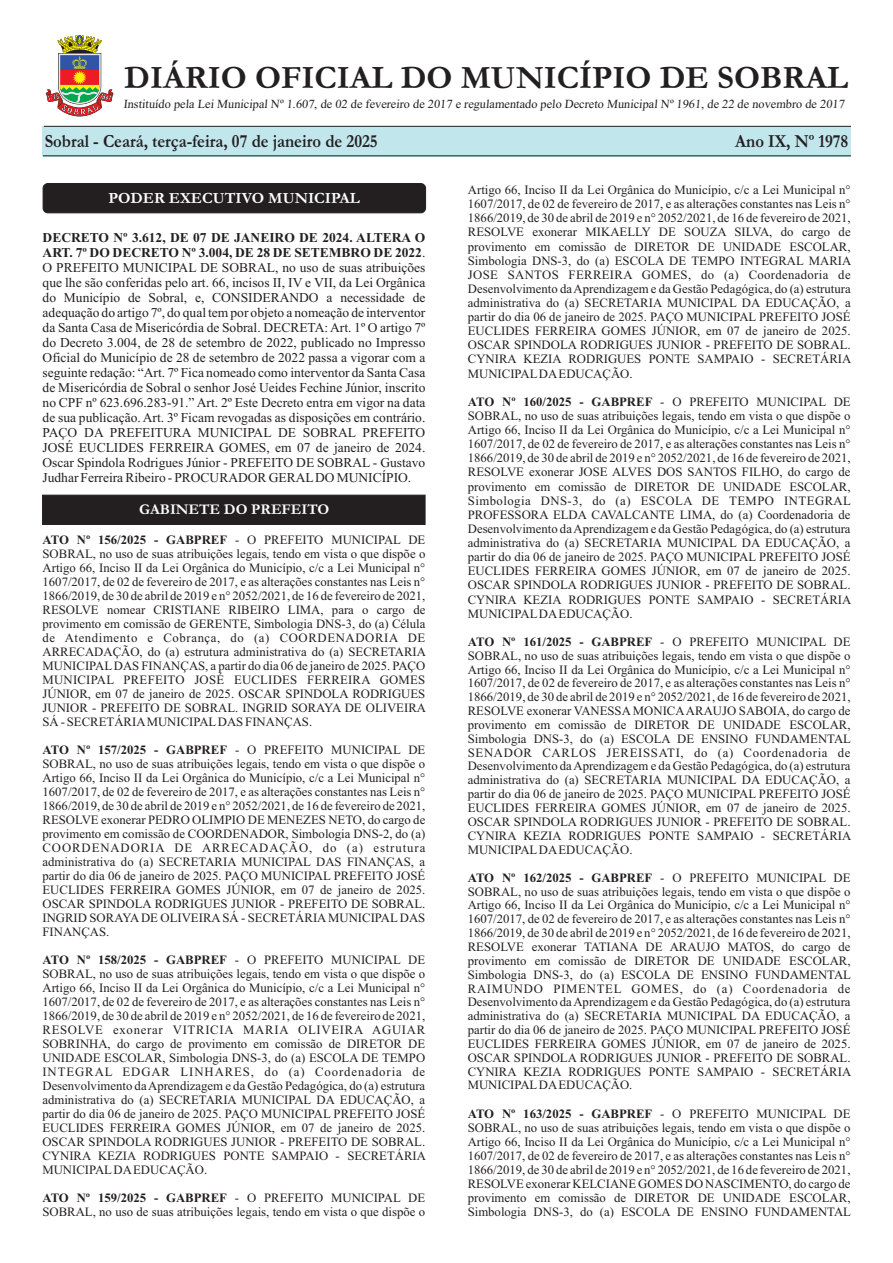
<style>
.page{position:relative;width:893px;height:1263px;background:#fff}
.page>*{position:absolute;margin:0;border:0;box-sizing:border-box;transform-origin:0 0}
.t1{font:700 33px "Garamond";color:#231f20}
.t2{font:700 18.6px "Garamond";color:#231f20;scale:.89 1}
.t3{font:700 15.75px "Garamond";color:#fff}
.t4{font:700 15px "Garamond";color:#fff}
.t5{font:13.5px/15px "Times New Roman";color:#231f20;text-align:justify}
.t6{font:12.75px/14px "Times New Roman";color:#231f20;text-align:justify}
.t7{font:12.3px "Times New Roman";color:#231f20}
.s1{font-weight:700}
</style>
<div class="page">
<div style="left:43px;top:183px;width:383px;height:30px;background:#231f20;border:1px solid #231f20;border-radius:5px"></div>
<div style="left:43px;top:126px;width:808px;height:30px;background:#c1e6ec"></div>
<hr style="left:44px;top:126px;width:807px;height:1px;background:#231f20">
<hr style="left:43px;top:155px;width:808px;height:1px;background:#231f20">
<svg style="left:46px;top:35px;width:68px;height:81px"></svg>
<div style="left:42px;top:495px;width:383px;height:30px;background:#231f20"></div>
<h1 class="t1" style="left:124px;top:66px;width:725px">DIÁRIO OFICIAL DO MUNICÍPIO DE SOBRAL</h1>
<p class="t7" style="left:123px;top:99px;width:724px">Instituído pela Lei Municipal Nº 1.607, de 02 de fevereiro de 2017 e regulamentado pelo Decreto Municipal Nº 1961, de 22 de novembro de 2017</p>
<h2 class="t2" style="left:45px;top:135px;width:376px">Sobral - Ceará, terça-feira, 07 de janeiro de 2025</h2>
<h2 class="t2" style="left:735px;top:135px;width:129px">Ano IX, Nº 1978</h2>
<p class="t3" style="left:108px;top:193px;width:253px">PODER EXECUTIVO MUNICIPAL</p>
<p class="t5" style="left:43px;top:232px;width:384px"><span class="s1">DECRETO Nº 3.612, DE 07 DE JANEIRO DE 2024. ALTERA O ART. 7º DO DECRETO Nº 3.004, DE 28 DE SETEMBRO DE 2022</span>.<br>O PREFEITO MUNICIPAL DE SOBRAL, no uso de suas atribuições que lhe são conferidas pelo art. 66, incisos II, IV e VII, da Lei Orgânica do Município de Sobral, e, CONSIDERANDO a necessidade de adequação do artigo 7º, do qual tem por objeto a nomeação de interventor da Santa Casa de Misericórdia de Sobral. DECRETA: Art. 1º O artigo 7º do Decreto 3.004, de 28 de setembro de 2022, publicado no Impresso Oficial do Município de 28 de setembro de 2022 passa a vigorar com a seguinte redação: “Art. 7º Fica nomeado como interventor da Santa Casa de Misericórdia de Sobral o senhor José Ueides Fechine Júnior, inscrito no CPF nº 623.696.283-91.” Art. 2º Este Decreto entra em vigor na data de sua publicação. Art. 3º Ficam revogadas as disposições em contrário.<br>PAÇO DA PREFEITURA MUNICIPAL DE SOBRAL PREFEITO JOSÉ EUCLIDES FERREIRA GOMES, em 07 de janeiro de 2024.<br>Oscar Spindola Rodrigues Júnior - PREFEITO DE SOBRAL - Gustavo Judhar Ferreira Ribeiro - PROCURADOR GERALDO MUNICÍPIO.</p>
<p class="t4" style="left:139px;top:504px;width:192px">GABINETE DO PREFEITO</p>
<p class="t6" style="left:43px;top:534px;width:385px"><span class="s1">ATO Nº 156/2025 - GABPREF</span> - O PREFEITO MUNICIPAL DE SOBRAL, no uso de suas atribuições legais, tendo em vista o que dispõe o Artigo 66, Inciso II da Lei Orgânica do Município, c/c a Lei Municipal n° 1607/2017, de 02 de fevereiro de 2017, e as alterações constantes nas Leis n° 1866/2019, de 30 de abril de 2019 e n° 2052/2021, de 16 de fevereiro de 2021, RESOLVE nomear CRISTIANE RIBEIRO LIMA, para o cargo de provimento em comissão de GERENTE, Simbologia DNS-3, do (a) Célula de Atendimento e Cobrança, do (a) COORDENADORIA DE ARRECADAÇÃO, do (a) estrutura administrativa do (a) SECRETARIA MUNICIPALDAS FINANÇAS, a partir do dia 06 de janeiro de 2025. PAÇO MUNICIPAL PREFEITO JOSÉ EUCLIDES FERREIRA GOMES JÚNIOR, em 07 de janeiro de 2025. OSCAR SPINDOLA RODRIGUES JUNIOR - PREFEITO DE SOBRAL. INGRID SORAYA DE OLIVEIRA SÁ - SECRETÁRIAMUNICIPALDAS FINANÇAS.</p>
<p class="t6" style="left:42px;top:744px;width:384px"><span class="s1">ATO Nº 157/2025 - GABPREF</span> - O PREFEITO MUNICIPAL DE SOBRAL, no uso de suas atribuições legais, tendo em vista o que dispõe o Artigo 66, Inciso II da Lei Orgânica do Município, c/c a Lei Municipal n° 1607/2017, de 02 de fevereiro de 2017, e as alterações constantes nas Leis n° 1866/2019, de 30 de abril de 2019 e n° 2052/2021, de 16 de fevereiro de 2021, RESOLVE exonerar PEDRO OLIMPIO DE MENEZES NETO, do cargo de provimento em comissão de COORDENADOR, Simbologia DNS-2, do (a)<br>COORDENADORIA DE ARRECADAÇÃO, do (a) estrutura administrativa do (a) SECRETARIA MUNICIPAL DAS FINANÇAS, a partir do dia 06 de janeiro de 2025. PAÇO MUNICIPAL PREFEITO JOSÉ EUCLIDES FERREIRA GOMES JÚNIOR, em 07 de janeiro de 2025.<br>OSCAR SPINDOLA RODRIGUES JUNIOR - PREFEITO DE SOBRAL.<br>INGRID SORAYADE OLIVEIRASÁ - SECRETÁRIAMUNICIPAL DAS FINANÇAS.</p>
<p class="t6" style="left:42px;top:954px;width:385px"><span class="s1">ATO Nº 158/2025 - GABPREF</span> - O PREFEITO MUNICIPAL DE SOBRAL, no uso de suas atribuições legais, tendo em vista o que dispõe o Artigo 66, Inciso II da Lei Orgânica do Município, c/c a Lei Municipal n° 1607/2017, de 02 de fevereiro de 2017, e as alterações constantes nas Leis n° 1866/2019, de 30 de abril de 2019 e n° 2052/2021, de 16 de fevereiro de 2021, RESOLVE exonerar VITRICIA MARIA OLIVEIRA AGUIAR SOBRINHA, do cargo de provimento em comissão de DIRETOR DE UNIDADE ESCOLAR, Simbologia DNS-3, do (a) ESCOLA DE TEMPO INTEGRAL EDGAR LINHARES, do (a) Coordenadoria de Desenvolvimento da Aprendizagem e da Gestão Pedagógica, do (a) estrutura administrativa do (a) SECRETARIA MUNICIPAL DA EDUCAÇÃO, a partir do dia 06 de janeiro de 2025. PAÇO MUNICIPAL PREFEITO JOSÉ EUCLIDES FERREIRA GOMES JÚNIOR, em 07 de janeiro de 2025.<br>OSCAR SPINDOLA RODRIGUES JUNIOR - PREFEITO DE SOBRAL.<br>CYNIRA KEZIA RODRIGUES PONTE SAMPAIO - SECRETÁRIA MUNICIPALDAEDUCAÇÃO.</p>
<p class="t6" style="left:42px;top:1192px;width:384px"><span class="s1">ATO Nº 159/2025 - GABPREF</span> - O PREFEITO MUNICIPAL DE<br>SOBRAL, no uso de suas atribuições legais, tendo em vista o que dispõe o</p>
<p class="t6" style="left:468px;top:184px;width:385px">Artigo 66, Inciso II da Lei Orgânica do Município, c/c a Lei Municipal n° 1607/2017, de 02 de fevereiro de 2017, e as alterações constantes nas Leis n° 1866/2019, de 30 de abril de 2019 e n° 2052/2021, de 16 de fevereiro de 2021, RESOLVE exonerar MIKAELLY DE SOUZA SILVA, do cargo de provimento em comissão de DIRETOR DE UNIDADE ESCOLAR, Simbologia DNS-3, do (a) ESCOLA DE TEMPO INTEGRAL MARIA JOSE SANTOS FERREIRA GOMES, do (a) Coordenadoria de Desenvolvimento da Aprendizagem e da Gestão Pedagógica, do (a) estrutura administrativa do (a) SECRETARIA MUNICIPAL DA EDUCAÇÃO, a partir do dia 06 de janeiro de 2025. PAÇO MUNICIPAL PREFEITO JOSÉ EUCLIDES FERREIRA GOMES JÚNIOR, em 07 de janeiro de 2025.<br>OSCAR SPINDOLA RODRIGUES JUNIOR - PREFEITO DE SOBRAL.<br>CYNIRA KEZIA RODRIGUES PONTE SAMPAIO - SECRETÁRIA MUNICIPALDAEDUCAÇÃO.</p>
<p class="t6" style="left:468px;top:396px;width:385px"><span class="s1">ATO Nº 160/2025 - GABPREF</span> - O PREFEITO MUNICIPAL DE SOBRAL, no uso de suas atribuições legais, tendo em vista o que dispõe o Artigo 66, Inciso II da Lei Orgânica do Município, c/c a Lei Municipal n° 1607/2017, de 02 de fevereiro de 2017, e as alterações constantes nas Leis n° 1866/2019, de 30 de abril de 2019 e n° 2052/2021, de 16 de fevereiro de 2021, RESOLVE exonerar JOSE ALVES DOS SANTOS FILHO, do cargo de provimento em comissão de DIRETOR DE UNIDADE ESCOLAR, Simbologia DNS-3, do (a) ESCOLA DE TEMPO INTEGRAL PROFESSORA ELDA CAVALCANTE LIMA, do (a) Coordenadoria de Desenvolvimento da Aprendizagem e da Gestão Pedagógica, do (a) estrutura administrativa do (a) SECRETARIA MUNICIPAL DA EDUCAÇÃO, a partir do dia 06 de janeiro de 2025. PAÇO MUNICIPAL PREFEITO JOSÉ EUCLIDES FERREIRA GOMES JÚNIOR, em 07 de janeiro de 2025.<br>OSCAR SPINDOLA RODRIGUES JUNIOR - PREFEITO DE SOBRAL.<br>CYNIRA KEZIA RODRIGUES PONTE SAMPAIO - SECRETÁRIA MUNICIPALDAEDUCAÇÃO.</p>
<p class="t6" style="left:468px;top:636px;width:385px"><span class="s1">ATO Nº 161/2025 - GABPREF</span> - O PREFEITO MUNICIPAL DE SOBRAL, no uso de suas atribuições legais, tendo em vista o que dispõe o Artigo 66, Inciso II da Lei Orgânica do Município, c/c a Lei Municipal n° 1607/2017, de 02 de fevereiro de 2017, e as alterações constantes nas Leis n° 1866/2019, de 30 de abril de 2019 e n° 2052/2021, de 16 de fevereiro de 2021, RESOLVE exonerar VANESSA MONICAARAUJO SABOIA, do cargo de provimento em comissão de DIRETOR DE UNIDADE ESCOLAR, Simbologia DNS-3, do (a) ESCOLA DE ENSINO FUNDAMENTAL SENADOR CARLOS JEREISSATI, do (a) Coordenadoria de Desenvolvimento da Aprendizagem e da Gestão Pedagógica, do (a) estrutura administrativa do (a) SECRETARIA MUNICIPAL DA EDUCAÇÃO, a partir do dia 06 de janeiro de 2025. PAÇO MUNICIPAL PREFEITO JOSÉ EUCLIDES FERREIRA GOMES JÚNIOR, em 07 de janeiro de 2025.<br>OSCAR SPINDOLA RODRIGUES JUNIOR - PREFEITO DE SOBRAL.<br>CYNIRA KEZIA RODRIGUES PONTE SAMPAIO - SECRETÁRIA MUNICIPALDAEDUCAÇÃO.</p>
<p class="t6" style="left:468px;top:872px;width:385px"><span class="s1">ATO Nº 162/2025 - GABPREF</span> - O PREFEITO MUNICIPAL DE SOBRAL, no uso de suas atribuições legais, tendo em vista o que dispõe o Artigo 66, Inciso II da Lei Orgânica do Município, c/c a Lei Municipal n° 1607/2017, de 02 de fevereiro de 2017, e as alterações constantes nas Leis n° 1866/2019, de 30 de abril de 2019 e n° 2052/2021, de 16 de fevereiro de 2021, RESOLVE exonerar TATIANA DE ARAUJO MATOS, do cargo de provimento em comissão de DIRETOR DE UNIDADE ESCOLAR, Simbologia DNS-3, do (a) ESCOLA DE ENSINO FUNDAMENTAL RAIMUNDO PIMENTEL GOMES, do (a) Coordenadoria de Desenvolvimento da Aprendizagem e da Gestão Pedagógica, do (a) estrutura administrativa do (a) SECRETARIA MUNICIPAL DA EDUCAÇÃO, a partir do dia 06 de janeiro de 2025. PAÇO MUNICIPAL PREFEITO JOSÉ EUCLIDES FERREIRA GOMES JÚNIOR, em 07 de janeiro de 2025.<br>OSCAR SPINDOLA RODRIGUES JUNIOR - PREFEITO DE SOBRAL.<br>CYNIRA KEZIA RODRIGUES PONTE SAMPAIO - SECRETÁRIA MUNICIPALDAEDUCAÇÃO.</p>
<p class="t6" style="left:468px;top:1107px;width:385px"><span class="s1">ATO Nº 163/2025 - GABPREF</span> - O PREFEITO MUNICIPAL DE SOBRAL, no uso de suas atribuições legais, tendo em vista o que dispõe o Artigo 66, Inciso II da Lei Orgânica do Município, c/c a Lei Municipal n° 1607/2017, de 02 de fevereiro de 2017, e as alterações constantes nas Leis n° 1866/2019, de 30 de abril de 2019 e n° 2052/2021, de 16 de fevereiro de 2021, RESOLVE exonerar KELCIANE GOMES DO NASCIMENTO, do cargo de provimento em comissão de DIRETOR DE UNIDADE ESCOLAR, Simbologia DNS-3, do (a) ESCOLA DE ENSINO FUNDAMENTAL</p>
</div>
